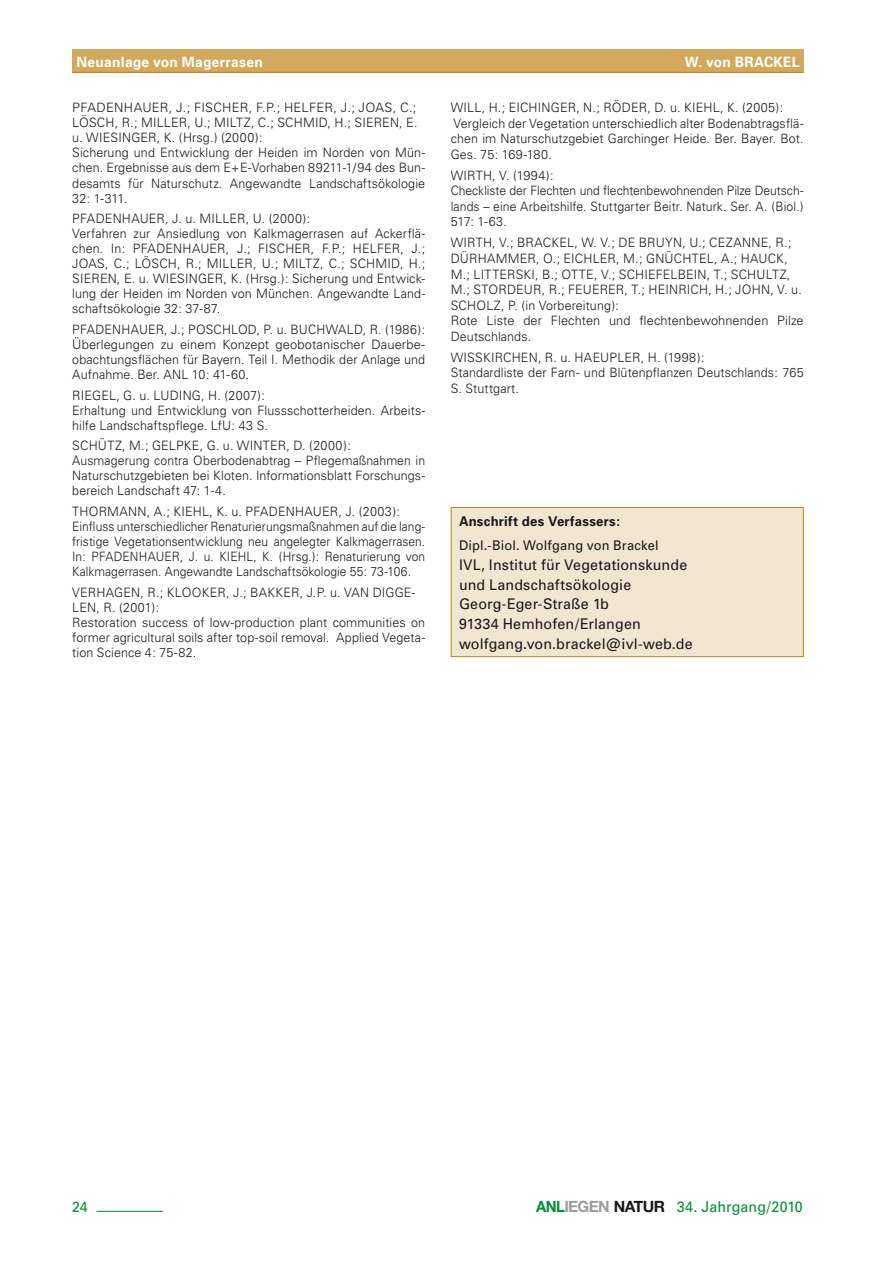
<style>
.page{position:relative;width:893px;height:1263px;background:#fff}
.page>*{position:absolute;margin:0;border:0;box-sizing:border-box;transform-origin:0 0}
.t1{font:15px "Univers";color:#009036;scale:.95 1}
.t2{font:14.7px/19.6px "Univers";letter-spacing:.01em;color:#1a171b}
.t3{font:14.7px "Univers";color:#009036;scale:.95 1}
.t4{font:700 14.25px "Univers";letter-spacing:.02em;color:#fff}
.t5{font:700 13.5px "Univers";letter-spacing:.025em;color:#1a171b}
.t6{font:13.35px "Univers";letter-spacing:.01em;color:#1a171b;scale:.96 1}
.t7{font:300 12.9px/15px "Univers";letter-spacing:.01em;color:#1a171b}
.t8{font:300 12.9px/15px "Univers";letter-spacing:.01em;color:#1a171b;text-align:justify;scale:.96 1}
.s1{font-family:"Helvetica Neue";font-weight:700;font-size:15.6px}
.s2{font-family:"Helvetica Neue";font-weight:700;font-size:15.6px;color:#9c9d9f}
.s3{font-family:"Helvetica Neue";font-weight:700;font-size:15.6px;color:#1a171b}
</style>
<div class="page">
<div style="left:72px;top:49px;width:732px;height:23px;background:#d2a95d"></div>
<hr style="left:96px;top:1211px;width:67px;height:1px;background:#009036">
<hr style="left:72px;top:72px;width:732px;height:1px;background:#be8614">
<div style="left:451px;top:507px;width:352px;height:150px;background:#f3e6d1"></div>
<div style="left:451px;top:507px;width:353px;height:150px;border:1px solid #be8614"></div>
<p class="t4" style="left:77px;top:53px;width:188px">Neuanlage von Magerrasen</p>
<p class="t4" style="left:685px;top:53px;width:116px">W. von BRACKEL</p>
<p class="t7" style="left:72px;top:100px;width:354px">Pfadenhauer, J.; Fischer, F.P.; Helfer, J.; Joas, C.; Lösch, R.; M iller, U.; M iltz, C.; Schmid, H .; Sieren, E. u. Wiesinger, K. (Hrsg.) (2000):<br>Sicherung und Entwicklung der Heiden im Norden von M ün&shy;chen. Ergebnisse aus dem E+E-Vorhaben 89211-1/94 des Bun&shy;desamts für N aturschutz. Angewandte Landschaftsökologie 32: 1-311.</p>
<p class="t7" style="left:72px;top:211px;width:354px">Pfadenhauer, J. u. M iller, U . (2000):<br>Verfahren zur Ansiedlung von Kalkmagerrasen auf Ackerflä&shy;chen. In: Pfadenhauer, J.; Fischer, F.P.; Helfer, J.; Joas, C.; Lösch, R.; M iller, U.; M iltz, C.; Schmid, H .; Sieren, E. u. Wiesinger, K. (H rsg.): Sicherung und Entwick&shy;lung der Heiden im Nor-den von M ünchen. Angewandte Land&shy;schaftsökologie 32: 37-87.</p>
<p class="t8" style="left:72px;top:322px;width:369px">Pfadenhauer, J.; Poschlod, P. u. Buchwald, R . (1986):<br>Ü berlegungen zu einem Konzept geobotanischer Dauerbe&shy;obachtungsflächen für Bayern. Teil I . M ethodik der Anlage und Aufnahme. Ber. ANL</p>
<p class="t7" style="left:192px;top:367px;width:59px">10: 41-60.</p>
<p class="t7" style="left:72px;top:388px;width:354px;text-indent:37px">l, G. u. Luding, H . (2007):<br>Erhaltung und Entwicklung von Flussschotterheiden. Arbeits&shy;hilfe Landschaftspflege. LfU : 43 S.</p>
<p class="t7" style="left:72px;top:438px;width:112px">Schütz, M .; Gelpke</p>
<p class="t7" style="left:72px;top:388px;width:21px">Riege</p>
<p class="t7" style="left:72px;top:438px;width:354px;text-indent:127px">, G. u. Winter, D. (2000):<br>Ausmagerung contra Oberbodenabtrag – Pflegemaßnahmen in Naturschutzgebieten bei Kloten. I nformationsblatt Forschungs&shy;bereich Landschaft 47: 1-4.</p>
<p class="t7" style="left:72px;top:504px;width:354px">Thormann, A.; Kiehl, K. u. Pfadenhauer, J. (2003):<br>Einfluss unterschiedlicher Renaturierungsmaßnahmen auf die lang&shy;fristige Vegetationsentwicklung neu angelegter Kalkmagerrasen.<br>I n: Pfadenhauer, J. u. Kiehl, K. (H rsg.): Renaturierung von Kalkmagerrasen. Angewandte Landschaftsökologie 55: 73-106.</p>
<p class="t7" style="left:72px;top:585px;width:204px">Verhagen, R.; Klooker, J.; Bakke</p>
<p class="t7" style="left:291px;top:585px;width:104px">r, J.P. u. van Digge</p>
<p class="t7" style="left:412px;top:585px;width:5px">-</p>
<p class="t7" style="left:72px;top:600px;width:354px">len, R. (2001):<br>Restoration success of low-production plant communities on former agricultural soils after top-soil removal. Applied Vegeta&shy;tion Science 4: 75-82.</p>
<p class="t7" style="left:451px;top:100px;width:162px">Will, H .; Eichinger, N.; Röde</p>
<p class="t7" style="left:451px;top:100px;width:354px;line-height:15.5px;text-indent:188px">r, D. u. Kiehl, K. (2005):<br>Vergleich der Vegetation unterschiedlich alter Bodenabtragsflä&shy;chen im Naturschutzgebiet Garchinger H eide. Ber. Bayer. Bot.<br>Ges. 75: 169-180.</p>
<p class="t7" style="left:451px;top:168px;width:354px;line-height:15.5px">Wirth, V. (1994):<br>Checkliste der Flechten und flechtenbewohnenden Pilze Deutsch&shy;lands – eine Arbeitshilfe. Stuttgarter Beitr. Naturk. Ser. A. (Biol.)<br>517: 1-63.</p>
<p class="t7" style="left:451px;top:235px;width:354px;line-height:15.5px">Wirth, V.; Brackel, W. v.; de Bruyn, U.; Cezanne, R.; Dürhammer, O.; Eichler, M .; Gnüchtel, A.; Hauck,<br>M .; Litterski, B.; Otte, V.; Schiefelbein, T.; Schultz,<br>M .; Stordeur, R.; Feuerer, T.; Heinrich, H .; John, V. u.<br>Scholz, P. (in Vorbereitung):<br>Rote Liste der Flechten und flechtenbewohnenden Pilze Deutschlands.</p>
<p class="t7" style="left:451px;top:349px;width:354px;line-height:15.5px">Wisskirchen, R. u. Haeupler, H . (1998):<br>Standardliste der Farn- und Blütenpflanzen Deutschlands: 765<br>S. Stuttgart.</p>
<p class="t5" style="left:459px;top:513px;width:163px">Anschrift des Verfassers:</p>
<p class="t6" style="left:459px;top:538px;width:209px">Dipl.-Biol. Wolfgang von Brackel</p>
<p class="t2" style="left:459px;top:555px;width:235px">IVL, Institut für Vegetationskunde und Landschaftsökologie<br>Georg-Eger-Straße 1b<br>91334 Hemhofen/Erlangen wolfgang.von.brackel@ivl-web.de</p>
<p class="t3" style="left:72px;top:1198px;width:18px">24</p>
<p class="t1" style="left:536px;top:1198px;width:282px"><span class="s1">ANL</span><span class="s2">IEGEN</span> <span class="s3">NATUR</span> 34. Jahrgang/2010</p>
</div>
